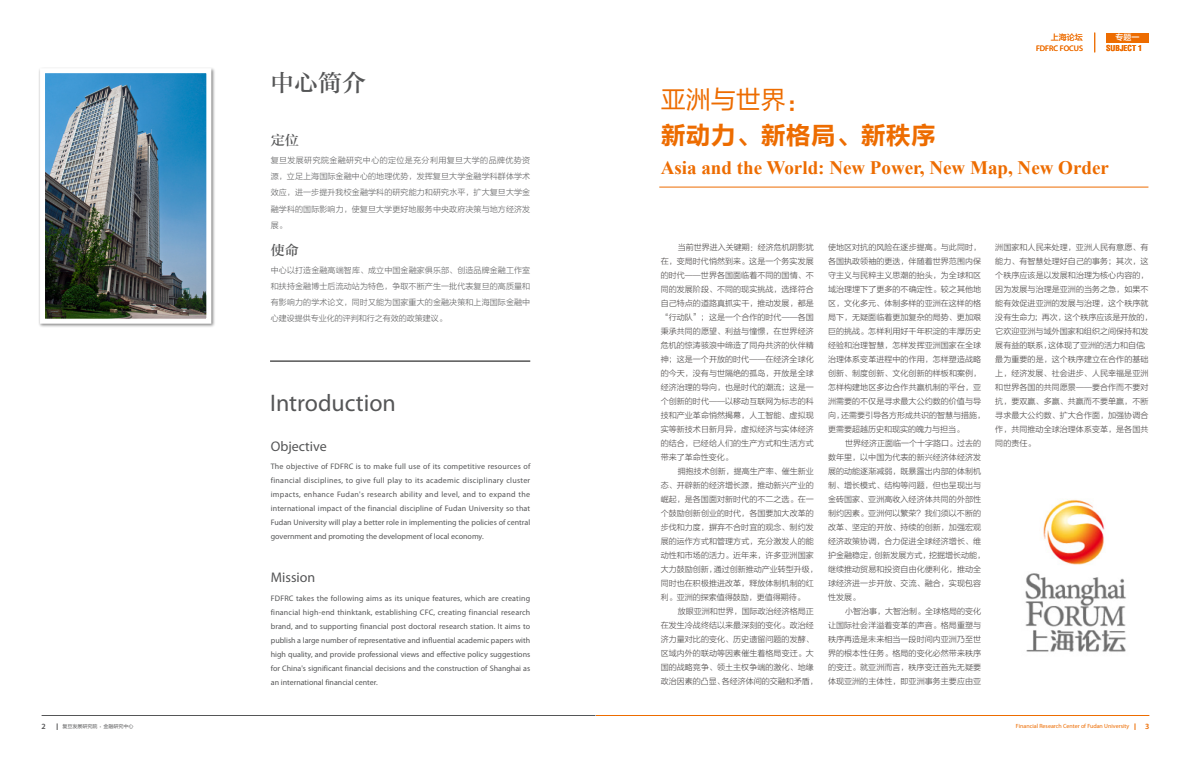
<style>
.page{position:relative;width:1191px;height:766px;background:#fff}
.page>*{position:absolute;margin:0;border:0;box-sizing:border-box;transform-origin:0 0}
.t1{font:25px "FZLTCHJW GB1 0";color:#ed6c00}
.t2{font:25px "FZLTHJW GB1 0";color:#ed6c00}
.t3{font:24px "Myriad Pro";color:#555657}
.t4{font:24px "FZZYSJW GB1 0";color:#555657}
.t5{font:700 19px "Times New Roman";color:#ed6c00}
.t6{font:14px "Myriad Pro";color:#555657}
.t7{font:14px "FZZYSJW GB1 0";color:#555657}
.t8{font:8px/14px "FZLTXHK GBK1 0";letter-spacing:.01em;color:#3e3a39}
.t9{font:8px/14px "Myriad Pro";color:#555657;text-align:justify}
.t10{font:8px/16px "FZLTXHK GBK1 0";letter-spacing:.015em;color:#555657;text-align:justify}
.t11{font:8px "Myriad Pro";color:#ed6c00}
.t12{font:700 condensed 8px "Helvetica";color:#ed6c00}
.t13{font:8px "FZLTHK GBK1 0";color:#ed6c00}
.t14{font:8px "FZLTZHK GBK1 0";color:#fff}
.t15{font:600 8px "Myriad Pro";color:#ed6c00}
.t16{font:600 8px "Myriad Pro";color:#555657}
.t17{font:6px "Myriad Pro";color:#ed6c00}
.t18{font:5px "FZLTHK GBK1 0";color:#555657}
.s1{font-size:6px}
</style>
<div class="page">
<hr style="left:595px;top:715px;width:554px;height:1px;background:#ed6c00">
<img style="left:1025px;top:499px;width:101px;height:153px">
<hr style="left:270px;top:361px;width:260px;height:1px;background:#000">
<div style="left:38px;top:66px;width:178px;height:262px;background:#000;opacity:.5"></div>
<img style="left:46px;top:74px;width:159px;height:243px">
<div style="left:40px;top:68px;width:171px;height:255px;border:5px solid #fff"></div>
<div style="left:1106px;top:33px;width:43px;height:10px;background:#ed6c00"></div>
<svg style="left:1094px;top:33px;width:1px;height:19px"></svg>
<hr style="left:42px;top:715px;width:553px;height:1px;background:#555657">
<hr style="left:659px;top:187px;width:489px;height:1px;background:#ed6c00">
<p class="t16" style="left:42px;top:722px;width:6px">2</p>
<p class="t18" style="left:63px;top:723px;width:73px">复旦发展研究院<span class="s1">·</span>金融研究中心</p>
<h2 class="t4" style="left:270px;top:70px;width:97px">中心简介</h2>
<h3 class="t7" style="left:271px;top:133px;width:29px">定位</h3>
<p class="t10" style="left:271px;top:153px;width:261px">复旦发展研究院金融研究中心的定位是充分利用复旦大学的品牌优势资源，立足上海国际金融中心的地理优势，发挥复旦大学金融学科群体学术效应，进一步提升我校金融学科的研究能力和研究水平，扩大复旦大学金融学科的国际影响力，使复旦大学更好地服务中央政府决策与地方经济发展。</p>
<h3 class="t7" style="left:271px;top:242px;width:29px">使命</h3>
<p class="t10" style="left:271px;top:262px;width:261px">中心以打造金融高端智库、成立中国金融家俱乐部、创造品牌金融工作室和扶持金融博士后流动站为特色，争取不断产生一批代表复旦的高质量和有影响力的学术论文，同时又能为国家重大的金融决策和上海国际金融中心建设提供专业化的评判和行之有效的政策建议。</p>
<h2 class="t3" style="left:270px;top:390px;width:127px">Introduction</h2>
<h3 class="t6" style="left:271px;top:438px;width:57px">Objective</h3>
<p class="t9" style="left:271px;top:459px;width:261px">The objective of FDFRC is to make full use of its competitive resources of financial disciplines, to give full play to its academic disciplinary cluster impacts, enhance Fudan's research ability and level, and to expand the international impact of the financial discipline of Fudan University so that Fudan University will play a better role in implementing the policies of central government and promoting the development of local economy.</p>
<h3 class="t6" style="left:271px;top:570px;width:46px">Mission</h3>
<p class="t9" style="left:271px;top:591px;width:261px">FDFRC takes the following aims as its unique features, which are creating financial high-end thinktank, establishing CFC, creating financial research brand, and to supporting financial post doctoral research station. It aims to publish a large number of representative and influential academic papers with high quality, and provide professional views and effective policy suggestions for China's significant financial decisions and the construction of Shanghai as an international financial center.</p>
<p class="t13" style="left:1051px;top:33px;width:33px">上海论坛</p>
<p class="t14" style="left:1115px;top:33px;width:25px">专题一</p>
<p class="t11" style="left:1036px;top:43px;width:48px">FDFRC FOCUS</p>
<p class="t12" style="left:1106px;top:43px;width:37px">SUBJECT 1</p>
<h1 class="t2" style="left:660px;top:86px;width:151px">亚洲与世界：</h1>
<h1 class="t1" style="left:660px;top:122px;width:276px">新动力、新格局、新秩序</h1>
<h3 class="t5" style="left:660px;top:155px;width:450px">Asia and the World: New Power, New Map, New Order</h3>
<p class="t8" style="left:660px;top:240px;width:155px;text-align:justify;text-indent:17px">当前世界进入关键期：经济危机阴影犹在，变局时代悄然到来。这是一个务实发展的时代——世界各国面临着不同的国情、不同的发展阶段、不同的现实挑战，选择符合自己特点的道路真抓实干，推动发展，都是“行动队”；这是一个合作的时代——各国秉承共同的愿望、利益与憧憬，在世界经济危机的惊涛骇浪中缔造了同舟共济的伙伴精神；这是一个开放的时代——在经济全球化的今天，没有与世隔绝的孤岛，开放是全球经济治理的导向，也是时代的潮流；这是一个创新的时代——以移动互联网为标志的科技和产业革命悄然揭幕，人工智能、虚拟现实等新技术日新月异，虚拟经济与实体经济的结合，已经给人们的生产方式和生活方式带来了革命性变化。</p>
<p class="t8" style="left:660px;top:464px;width:159px;text-indent:17px">拥抱技术创新，提高生产率、催生新业态、开辟新的经济增长源，推动新兴产业的崛起，是各国面对新时代的不二之选。在一个鼓励创新创业的时代，各国要加大改革的步伐和力度，摒弃不合时宜的观念、制约发展的运作方式和管理方式，充分激发人的能动性和市场的活力。近年来，许多亚洲国家大力鼓励创新，通过创新推动产业转型升级，同时也在积极推进改革，释放体制机制的红利。亚洲的探索值得鼓励，更值得期待。</p>
<p class="t8" style="left:660px;top:604px;width:159px;text-indent:17px">放眼亚洲和世界，国际政治经济格局正在发生冷战终结以来最深刻的变化。政治经济力量对比的变化、历史遗留问题的发酵、区域内外的联动等因素催生着格局变迁。大国的战略竞争、领土主权争端的激化、地缘政治因素的凸显、各经济体间的交融和矛盾，</p>
<p class="t8" style="left:828px;top:240px;width:159px">使地区对抗的风险在逐步提高。与此同时，各国执政领袖的更迭，伴随着世界范围内保守主义与民粹主义思潮的抬头，为全球和区域治理埋下了更多的不确定性。较之其他地区，文化多元、体制多样的亚洲在这样的格局下，无疑面临着更加复杂的局势、更加艰巨的挑战。怎样利用好千年积淀的丰厚历史经验和治理智慧，怎样发挥亚洲国家在全球治理体系变革进程中的作用，怎样塑造战略创新、制度创新、文化创新的样板和案例，怎样构建地区多边合作共赢机制的平台，亚洲需要的不仅是寻求最大公约数的价值与导向，还需要引导各方形成共识的智慧与措施，更需要超越历史和现实的魄力与担当。</p>
<p class="t8" style="left:828px;top:436px;width:159px;text-indent:17px">世界经济正面临一个十字路口。过去的数年里，以中国为代表的新兴经济体经济发展的动能逐渐减弱，既暴露出内部的体制机制、增长模式、结构等问题，但也呈现出与金砖国家、亚洲高收入经济体共同的外部性制约因素。亚洲何以繁荣？我们须以不断的改革、坚定的开放、持续的创新，加强宏观经济政策协调，合力促进全球经济增长、维护金融稳定，创新发展方式，挖掘增长动能，继续推动贸易和投资自由化便利化，推动全球经济进一步开放、交流、融合，实现包容性发展。</p>
<p class="t8" style="left:828px;top:604px;width:155px;text-align:justify;text-indent:17px">小智治事，大智治制。全球格局的变化让国际社会洋溢着变革的声音。格局重塑与秩序再造是未来相当一段时间内亚洲乃至世界的根本性任务。格局的变化必然带来秩序的变迁。就亚洲而言，秩序变迁首先无疑要体现亚洲的主体性，即亚洲事务主要应由亚</p>
<p class="t8" style="left:995px;top:240px;width:159px">洲国家和人民来处理，亚洲人民有意愿、有能力、有智慧处理好自己的事务；其次，这个秩序应该是以发展和治理为核心内容的，因为发展与治理是亚洲的当务之急，如果不能有效促进亚洲的发展与治理，这个秩序就没有生命力；再次，这个秩序应该是开放的，它欢迎亚洲与域外国家和组织之间保持和发展有益的联系，这体现了亚洲的活力和自信；最为重要的是，这个秩序建立在合作的基础上，经济发展、社会进步、人民幸福是亚洲和世界各国的共同愿景——要合作而不要对抗，要双赢、多赢、共赢而不要单赢，不断寻求最大公约数、扩大合作面，加强协调合作，共同推动全球治理体系变革，是各国共同的责任。</p>
<p class="t17" style="left:1016px;top:723px;width:115px">Financial Research Center of Fudan University</p>
<p class="t15" style="left:1145px;top:722px;width:6px">3</p>
</div>
